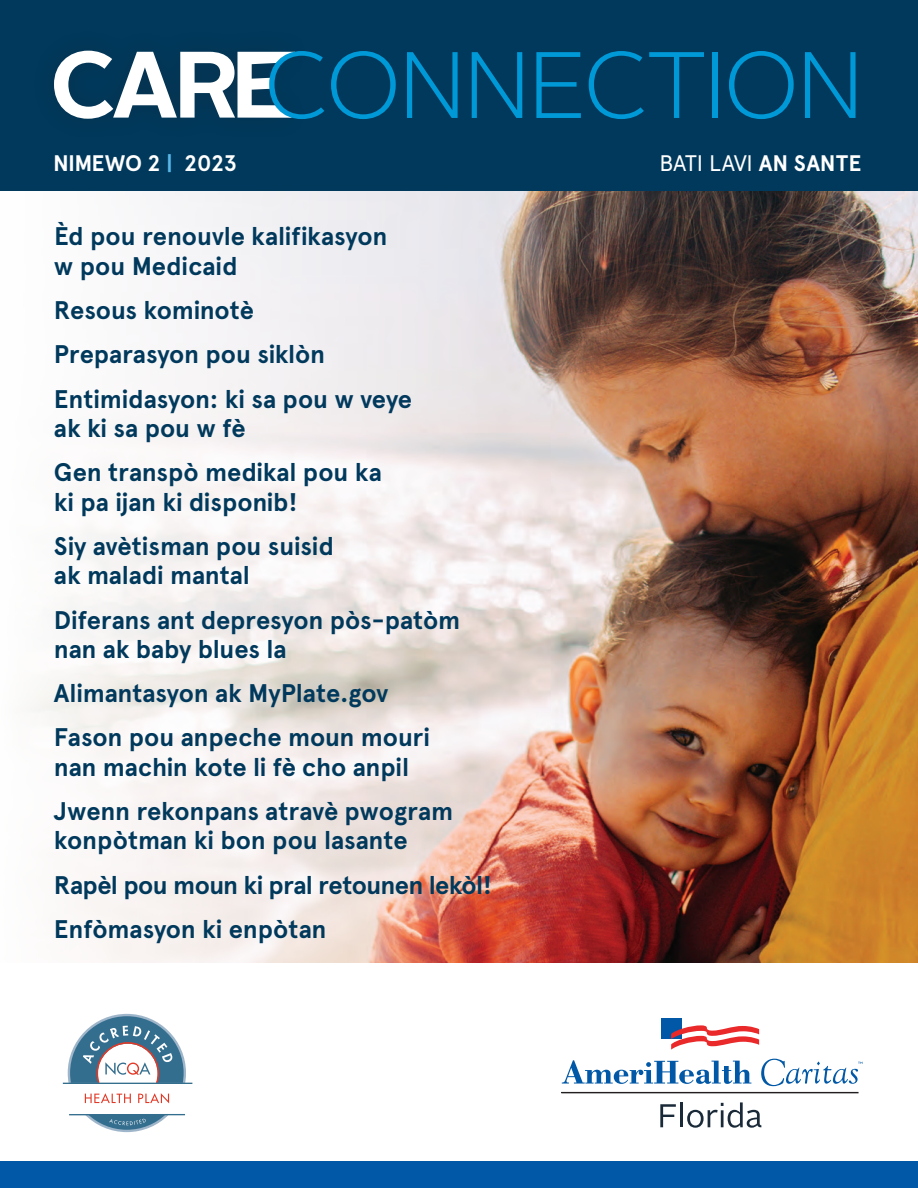
<style>
.page{position:relative;width:918px;height:1188px;background:#fff}
.page>*{position:absolute;margin:0;border:0;box-sizing:border-box;transform-origin:0 0}
.t1{font:300 94.05px "Alright Sans";letter-spacing:-.03em;color:#0099d8}
.t2{font:700 25.5px/29.2px "Apercu Pro";letter-spacing:-.005em;color:#00395c}
.t3{font:700 25.5px "Apercu Pro";letter-spacing:-.025em;color:#00395c}
.Body{font:22.5px "Apercu Pro";letter-spacing:-.015em;color:#fff}
.t4{font:700 22.5px "Apercu Pro";letter-spacing:-.035em;color:#fff}
.s1{color:#58b7e7}
.s2{font-weight:700}
</style>
<div class="page">
<img style="left:0;top:190px;width:918px;height:773px">
<div style="left:0;top:0;width:918px;height:190px;background:#00395c"></div>
<div style="left:0;top:1162px;width:918px;height:26px;background:#0158a6"></div>
<div style="left:661px;top:1018px;width:21px;height:21px;background:#0158a6"></div>
<svg style="left:671px;top:1025px;width:88px;height:25px"></svg>
<svg style="left:562px;top:1060px;width:189px;height:24px"></svg>
<svg style="left:660px;top:1104px;width:16px;height:23px"></svg>
<hr style="left:680px;top:1102px;width:3px;height:25px;background:#1a2a38">
<svg style="left:687px;top:1102px;width:74px;height:26px"></svg>
<div style="left:562px;top:1092px;width:296px;height:1px;border:1px solid #231f20"></div>
<svg style="left:761px;top:1059px;width:102px;height:27px"></svg>
<svg style="left:85px;top:1093px;width:46px;height:10px"></svg>
<svg style="left:138px;top:1093px;width:31px;height:10px"></svg>
<hr style="left:69px;top:1114px;width:116px;height:1px;background:#346e8e">
<hr style="left:63px;top:1083px;width:129px;height:1px;background:#346e8e">
<svg style="left:68px;top:1014px;width:118px;height:69px"></svg>
<svg style="left:85px;top:1115px;width:84px;height:17px"></svg>
<svg style="left:54px;top:51px;width:241px;height:68px"></svg>
<p class="t1" style="left:264px;top:22px;width:602px">CONNECTION</p>
<p class="t4" style="left:53px;top:146px;width:185px">NIMEWO 2 <span class="s1">|</span> 2023</p>
<p class="Body" style="left:660px;top:146px;width:203px">BATI LAVI <span class="s2">AN SANTE</span></p>
<p class="t2" style="left:54px;top:220px;width:335px">Èd pou renouvle kalifikasyon w pou Medicaid</p>
<p class="t2" style="left:54px;top:294px;width:201px">Resous kominotè</p>
<p class="t2" style="left:54px;top:338px;width:273px">Preparasyon pou siklòn</p>
<p class="t2" style="left:54px;top:382px;width:360px">Entimidasyon: ki sa pou w veye ak ki sa pou w fè</p>
<p class="t2" style="left:54px;top:456px;width:329px">Gen transpò medikal pou ka ki pa ijan ki disponib!</p>
<p class="t2" style="left:54px;top:530px;width:282px">Siy avètisman pou suisid ak maladi mantal</p>
<p class="t2" style="left:54px;top:603px;width:408px">Diferans ant depresyon pòs-patòm nan ak baby blues la</p>
<p class="t2" style="left:54px;top:677px;width:336px">Alimantasyon ak MyPlate.gov</p>
<p class="t2" style="left:54px;top:721px;width:378px">Fason pou anpeche moun mouri nan machin kote li fè cho anpil</p>
<p class="t2" style="left:54px;top:795px;width:401px">Jwenn rekonpans atravè pwogram konpòtman ki bon pou lasante</p>
<p class="t3" style="left:54px;top:866px;width:440px">Rapèl pou moun ki pral retounen lekòl!</p>
<p class="t2" style="left:54px;top:913px;width:274px">Enfòmasyon ki enpòtan</p>
</div>
